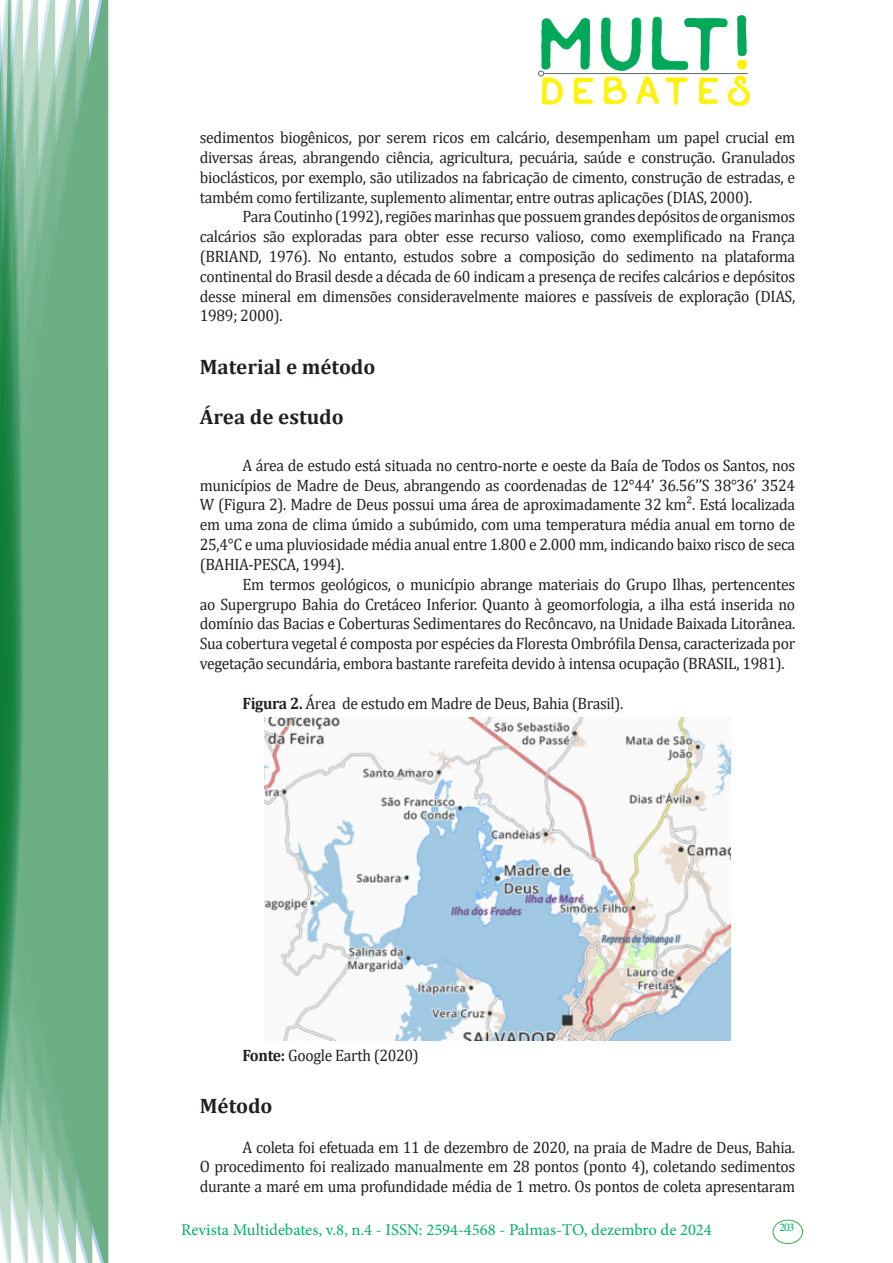
<style>
.page{position:relative;width:893px;height:1263px;background:#fff}
.page>*{position:absolute;margin:0;border:0;box-sizing:border-box;transform-origin:0 0}
.Titulo_2{font:700 21px "Cambria";color:#231f20}
.texto{font:16.5px/19.8px "Cambria";letter-spacing:-.02em;color:#231f20;text-align:justify;scale:.95 1}
.t1{font:16.5px "Minion Pro";color:#00b064}
.t2{font:11.7px "Minion Pro";color:#00b064}
.s1{font-weight:700}
</style>
<div class="page">
<div style="left:95px;top:0;width:14px;height:1263px;background:#6caf84"></div>
<svg style="left:79px;top:0;width:16px;height:1263px;background:#71b289"></svg>
<svg style="left:62px;top:0;width:17px;height:1263px;background:#75b48c"></svg>
<svg style="left:45px;top:0;width:17px;height:1263px;background:#7cb792"></svg>
<svg style="left:30px;top:0;width:15px;height:1263px;background:#80ba96"></svg>
<svg style="left:0;top:0;width:30px;height:1263px;background:#61a97f"></svg>
<div style="left:772px;top:1219px;width:31px;height:25px;border:1px solid #40ae49;border-radius:50%"></div>
<img style="left:538px;top:16px;width:211px;height:90px">
<img style="left:265px;top:717px;width:465px;height:324px">
<p class="texto" style="left:200px;top:128px;width:628px">sedimentos biogênicos, por serem ricos em calcário, desempenham um papel crucial em diversas áreas, abrangendo ciência, agricultura, pecuária, saúde e construção. Granulados bioclásticos, por exemplo, são utilizados na fabricação de cimento, construção de estradas, e também como fertilizante, suplemento alimentar, entre outras aplicações (DIAS, 2000).</p>
<p class="texto" style="left:200px;top:207px;width:628px;text-indent:43px">Para Coutinho (1992), regiões marinhas que possuem grandes depósitos de organismos calcários são exploradas para obter esse recurso valioso, como exemplificado na França (BRIAND, 1976). No entanto, estudos sobre a composição do sedimento na plataforma continental do Brasil desde a década de 60 indicam a presença de recifes calcários e depósitos desse mineral em dimensões consideravelmente maiores e passíveis de exploração (DIAS, 1989; 2000).</p>
<p class="Titulo_2" style="left:200px;top:352px;width:177px">Material e método</p>
<p class="Titulo_2" style="left:200px;top:402px;width:145px">Área de estudo</p>
<p class="texto" style="left:200px;top:455px;width:628px;text-indent:43px">A área de estudo está situada no centro-norte e oeste da Baía de Todos os Santos, nos municípios de Madre de Deus, abrangendo as coordenadas de 12°44’ 36.56’’S 38°36’ 3524<br>W (Figura 2). Madre de Deus possui uma área de aproximadamente 32 km². Está localizada em uma zona de clima úmido a subúmido, com uma temperatura média anual em torno de 25,4°C e uma pluviosidade média anual entre 1.800 e 2.000 mm, indicando baixo risco de seca (BAHIA-PESCA, 1994).</p>
<p class="texto" style="left:200px;top:574px;width:628px;text-indent:43px">Em termos geológicos, o município abrange materiais do Grupo Ilhas, pertencentes ao Supergrupo Bahia do Cretáceo Inferior. Quanto à geomorfologia, a ilha está inserida no domínio das Bacias e Coberturas Sedimentares do Recôncavo, na Unidade Baixada Litorânea.<br>Sua cobertura vegetal é composta por espécies da Floresta Ombrófila Densa, caracterizada por vegetação secundária, embora bastante rarefeita devido à intensa ocupação (BRASIL, 1981).</p>
<p class="texto" style="left:242px;top:693px;width:402px"><span class="s1">Figura 2.</span> Área de estudo em Madre de Deus, Bahia (Brasil).</p>
<p class="texto" style="left:242px;top:1045px;width:187px"><span class="s1">Fonte:</span> Google Earth (2020)</p>
<p class="Titulo_2" style="left:200px;top:1091px;width:74px">Método</p>
<p class="texto" style="left:200px;top:1137px;width:628px;text-indent:43px">A coleta foi efetuada em 11 de dezembro de 2020, na praia de Madre de Deus, Bahia.<br>O procedimento foi realizado manualmente em 28 pontos (ponto 4), coletando sedimentos durante a maré em uma profundidade média de 1 metro. Os pontos de coleta apresentaram</p>
<p class="t1" style="left:181px;top:1218px;width:532px">Revista Multidebates, v.8, n.4 - ISSN: 2594-4568 - Palmas-TO, dezembro de 2024</p>
<p class="t2" style="left:779px;top:1219px;width:16px">203</p>
</div>
